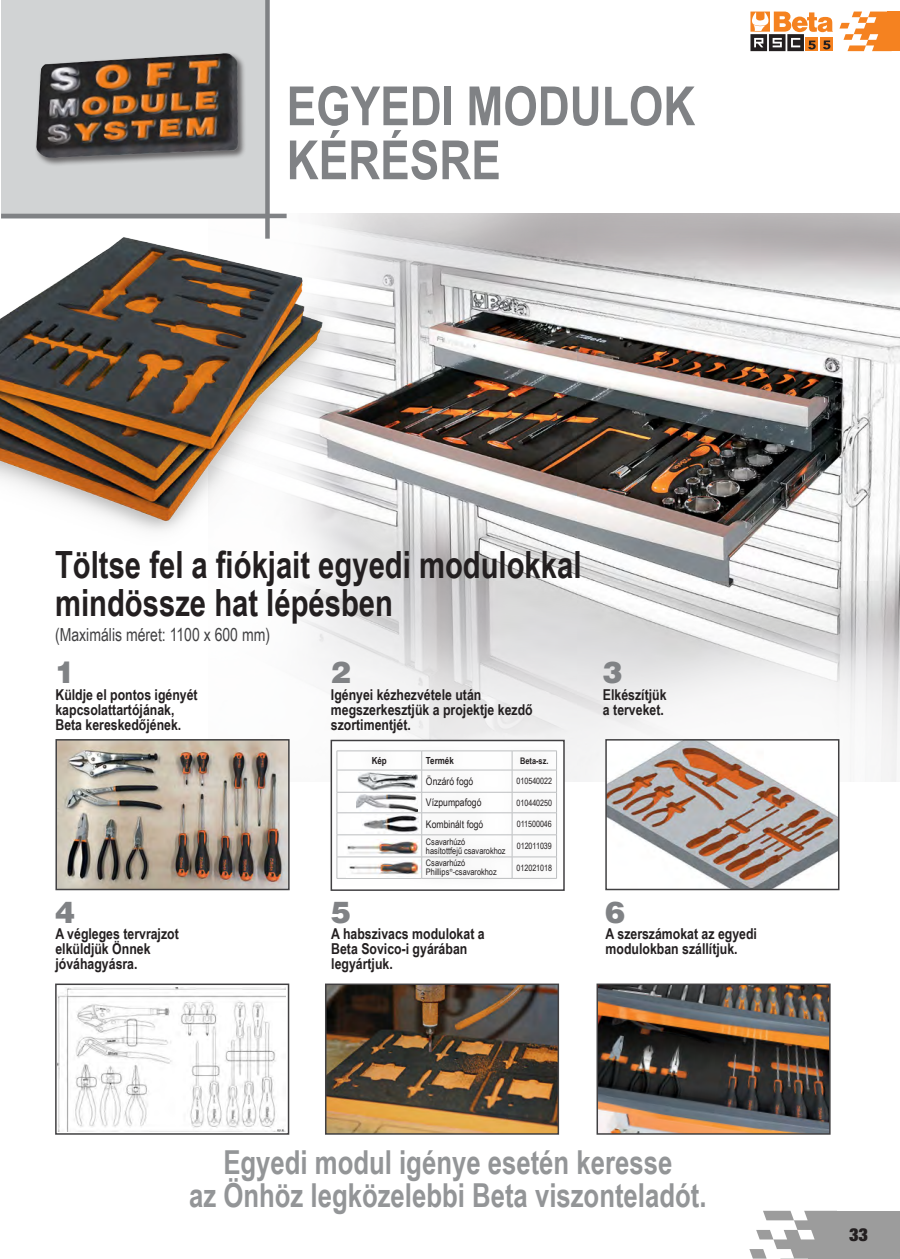
<style>
.page{position:relative;width:900px;height:1259px;background:#fff}
.page>*{position:absolute;margin:0;border:0;box-sizing:border-box;transform-origin:0 0}
.t1{font:700 54px/54px "Arial Beta Narrow";color:#808285}
.t2{font:700 37.5px "Arial Beta Narrow";color:#231f20;scale:.95 1}
.t3{font:700 33px "Arial Beta Narrow";color:#939597;scale:.95 1}
.t4{font:900 30px "Helvetica LT Std";color:#808285}
.t5{font:18px "Arial Beta Narrow";color:#414143;scale:.95 1}
.t6{font:900 condensed 18px "Helvetica Neue LT Std";color:#231f20}
.t7{font:700 15px/15px "Arial Beta Narrow";color:#231f20}
.t8{font:10.5px "Arial Beta Narrow";color:#231f20}
.t9{font:700 9.75px "Arial Beta Narrow";color:#231f20}
.t10{font:9px "Arial Beta Narrow";color:#231f20}
.t11{font:700 9px "Arial Beta Narrow";color:#231f20}
.t12{font:8.7px "Arial Beta Narrow";color:#231f20}
</style>
<div class="page">
<div style="left:829px;top:1210px;width:70px;height:48px;background:#9c9c9c"></div>
<svg style="left:749px;top:1210px;width:111px;height:48px"></svg>
<img style="left:289px;top:214px;width:610px;height:567px">
<svg style="left:839px;top:12px;width:60px;height:39px"></svg>
<svg style="left:750px;top:12px;width:83px;height:39px"></svg>
<div style="left:1px;top:0;width:266px;height:218px;background:#d1d3d4"></div>
<div style="left:265px;top:0;width:5px;height:239px;background:#808285"></div>
<div style="left:35px;top:52px;width:212px;height:114px;background:#231f20;opacity:.6"></div>
<img style="left:36px;top:53px;width:203px;height:106px">
<img style="left:58px;top:742px;width:228px;height:145px">
<div style="left:55px;top:739px;width:234px;height:151px;border:2px solid #414042"></div>
<div style="left:322px;top:736px;width:249px;height:157px;background:#231f20;opacity:.2"></div>
<hr style="left:336px;top:750px;width:85px;height:1px;background:#bcbec0">
<hr style="left:421px;top:750px;width:91px;height:1px;background:#bcbec0">
<hr style="left:512px;top:750px;width:44px;height:1px;background:#bcbec0">
<hr style="left:336px;top:769px;width:85px;height:1px;background:#bcbec0">
<hr style="left:421px;top:769px;width:91px;height:1px;background:#bcbec0">
<hr style="left:512px;top:769px;width:44px;height:1px;background:#bcbec0">
<hr style="left:336px;top:792px;width:85px;height:1px;background:#bcbec0">
<hr style="left:421px;top:792px;width:91px;height:1px;background:#bcbec0">
<hr style="left:512px;top:792px;width:44px;height:1px;background:#bcbec0">
<hr style="left:336px;top:812px;width:85px;height:1px;background:#bcbec0">
<hr style="left:421px;top:812px;width:91px;height:1px;background:#bcbec0">
<hr style="left:512px;top:812px;width:44px;height:1px;background:#bcbec0">
<hr style="left:336px;top:834px;width:85px;height:1px;background:#bcbec0">
<hr style="left:421px;top:834px;width:91px;height:1px;background:#bcbec0">
<hr style="left:512px;top:834px;width:44px;height:1px;background:#bcbec0">
<hr style="left:336px;top:856px;width:85px;height:1px;background:#bcbec0">
<svg style="left:336px;top:751px;width:1px;height:127px"></svg>
<hr style="left:421px;top:856px;width:91px;height:1px;background:#bcbec0">
<svg style="left:421px;top:751px;width:1px;height:127px"></svg>
<hr style="left:512px;top:856px;width:44px;height:1px;background:#bcbec0">
<svg style="left:512px;top:751px;width:1px;height:127px"></svg>
<svg style="left:556px;top:751px;width:1px;height:127px"></svg>
<hr style="left:336px;top:878px;width:85px;height:1px;background:#bcbec0">
<hr style="left:421px;top:878px;width:91px;height:1px;background:#bcbec0">
<hr style="left:512px;top:878px;width:44px;height:1px;background:#bcbec0">
<img style="left:345px;top:839px;width:74px;height:15px">
<img style="left:358px;top:772px;width:59px;height:19px">
<img style="left:356px;top:794px;width:61px;height:17px">
<img style="left:347px;top:858px;width:73px;height:19px">
<img style="left:361px;top:814px;width:57px;height:19px">
<img style="left:608px;top:742px;width:228px;height:145px">
<div style="left:605px;top:739px;width:234px;height:151px;border:2px solid #414042"></div>
<img style="left:58px;top:987px;width:227px;height:144px">
<div style="left:55px;top:983px;width:234px;height:151px;border:2px solid #414042"></div>
<img style="left:328px;top:986px;width:228px;height:145px">
<div style="left:325px;top:983px;width:234px;height:151px;border:2px solid #414042"></div>
<img style="left:599px;top:986px;width:228px;height:145px">
<div style="left:596px;top:983px;width:234px;height:151px;border:2px solid #414042"></div>
<img style="left:0;top:204px;width:339px;height:347px">
<p class="t1" style="left:286px;top:76px;width:410px">EGYEDI MODULOK<br>KÉRÉSRE</p>
<p class="t2" style="left:55px;top:536px;width:555px">Töltse fel a fiókjait egyedi modulokkal</p>
<p class="t2" style="left:55px;top:574px;width:357px">mindössze hat lépésben</p>
<p class="t5" style="left:55px;top:622px;width:228px">(Maximális méret: 1100 x 600 mm)</p>
<p class="t4" style="left:55px;top:653px;width:22px">1</p>
<p class="t7" style="left:55px;top:686px;width:144px">Küldje el pontos igényét</p>
<p class="t7" style="left:55px;top:701px;width:120px">kapcsolattartójának,</p>
<p class="t7" style="left:55px;top:716px;width:127px">Beta kereskedőjének.</p>
<p class="t4" style="left:330px;top:653px;width:22px">2</p>
<p class="t4" style="left:602px;top:653px;width:22px">3</p>
<p class="t7" style="left:331px;top:686px;width:203px">Igényei kézhezvétele után megszerkesztjük a projektje kezdő szortimentjét.</p>
<p class="t7" style="left:603px;top:686px;width:65px">Elkészítjük</p>
<p class="t7" style="left:603px;top:701px;width:62px">a terveket.</p>
<p class="t9" style="left:372px;top:753px;width:17px">Kép</p>
<p class="t9" style="left:426px;top:753px;width:29px">Termék</p>
<p class="t11" style="left:520px;top:753px;width:30px">Beta-sz.</p>
<p class="t8" style="left:426px;top:773px;width:49px">Önzáró fogó</p>
<p class="t12" style="left:516px;top:775px;width:37px">010540022</p>
<p class="t8" style="left:426px;top:795px;width:57px">Vízpumpafogó</p>
<p class="t12" style="left:516px;top:796px;width:37px">010440250</p>
<p class="t8" style="left:426px;top:816px;width:59px">Kombinált fogó</p>
<p class="t12" style="left:516px;top:817px;width:37px">011500046</p>
<p class="t10" style="left:426px;top:834px;width:41px">Csavarhúzó</p>
<p class="t10" style="left:426px;top:843px;width:81px">hasítottfejű csavarokhoz</p>
<p class="t12" style="left:516px;top:839px;width:37px">012011039</p>
<p class="t10" style="left:426px;top:856px;width:41px">Csavarhúzó</p>
<p class="t10" style="left:426px;top:865px;width:72px">Phillips®-csavarokhoz</p>
<p class="t12" style="left:516px;top:861px;width:37px">012021018</p>
<p class="t4" style="left:55px;top:892px;width:22px">4</p>
<p class="t4" style="left:331px;top:892px;width:22px">5</p>
<p class="t4" style="left:605px;top:892px;width:22px">6</p>
<p class="t7" style="left:55px;top:925px;width:125px">A végleges tervrajzot</p>
<p class="t7" style="left:55px;top:940px;width:97px">elküldjük Önnek</p>
<p class="t7" style="left:55px;top:955px;width:84px">jóváhagyásra.</p>
<p class="t7" style="left:331px;top:925px;width:155px">A habszivacs modulokat a</p>
<p class="t7" style="left:331px;top:940px;width:138px">Beta Sovico-i gyárában</p>
<p class="t7" style="left:331px;top:955px;width:63px">legyártjuk.</p>
<p class="t7" style="left:605px;top:925px;width:153px">A szerszámokat az egyedi modulokban szállítjuk.</p>
<p class="t3" style="left:223px;top:1136px;width:474px">Egyedi modul igénye esetén keresse</p>
<p class="t3" style="left:189px;top:1169px;width:546px">az Önhöz legközelebbi Beta viszonteladót.</p>
<p class="t6" style="left:849px;top:1223px;width:20px">33</p>
</div>
